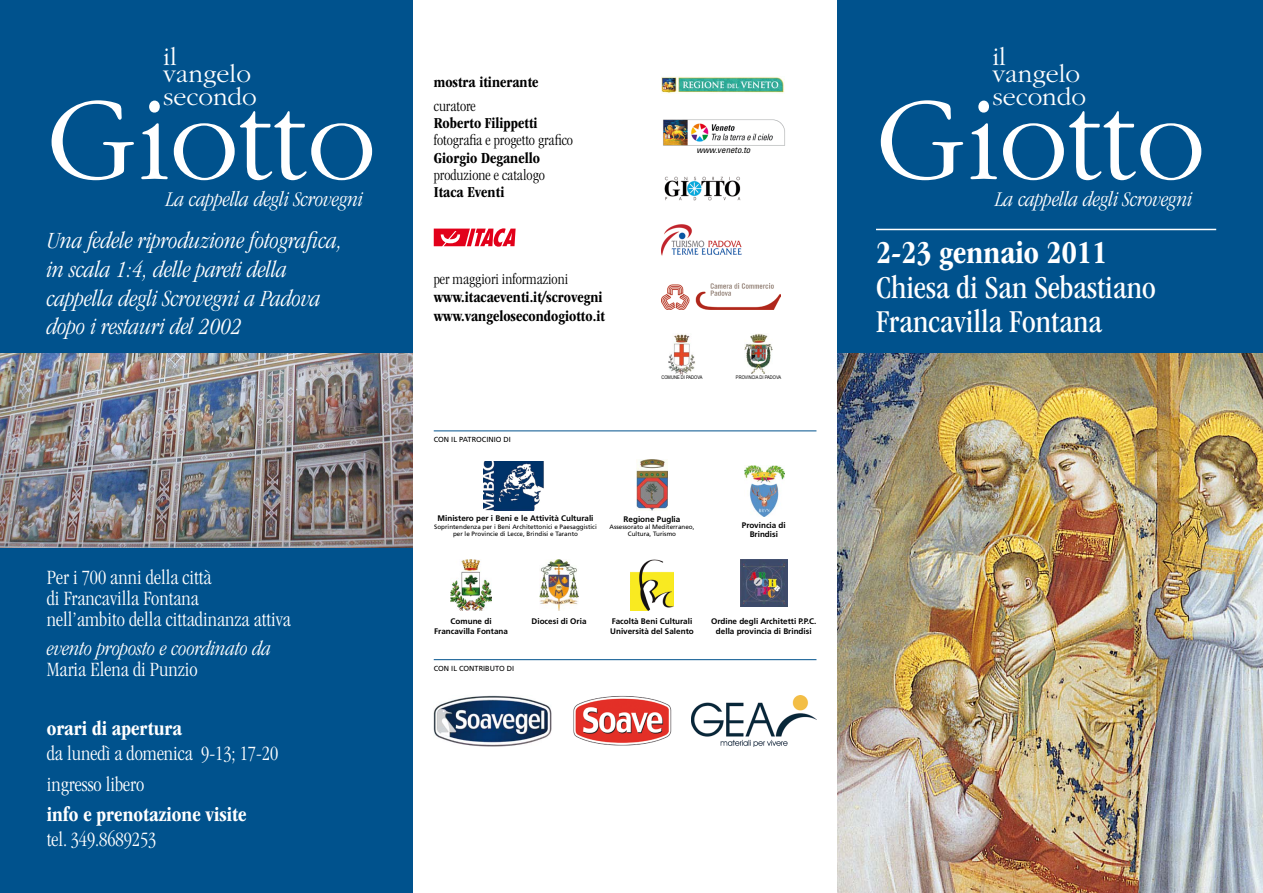
<style>
.page{position:relative;width:1263px;height:893px;background:#fff}
.page>*{position:absolute;margin:0;border:0;box-sizing:border-box;transform-origin:0 0}
.t1{font:300 122.7px "ITC Garamond Std";color:#fff}
.t2{font:condensed 33px/34.5px "ITC Garamond Std";color:#fff}
.t3{font:700 condensed 33px "ITC Garamond Std";color:#fff}
.t4{font:300 25.95px/22.4px "ITC Garamond Std";color:#fff}
.t5{font:italic 300 condensed 24px/28.8px "ITC Garamond Std";color:#fff}
.t6{font:italic 300 condensed 21.6px "ITC Garamond Std";color:#fff}
.t7{font:300 condensed 21px/21px "ITC Garamond Std";color:#fff}
.t8{font:700 condensed 21px "ITC Garamond Std";color:#fff}
.t9{font:italic 300 condensed 21px "ITC Garamond Std";color:#fff}
.t10{font:700 condensed 15.75px/18.9px "ITC Garamond Std";color:#000}
.t11{font:300 condensed 15.75px "ITC Garamond Std";color:#000}
.t12{font:italic condensed 8.85px "Univers LT Std";color:#000}
.t13{font:700 8.1px/9.8px "Frutiger LT Std";color:#000;text-align:center}
.t14{font:7.35px "Frutiger LT Std";color:#000}
.t15{font:6.3px/7.2px "Frutiger LT Std";color:#000;text-align:center}
.t16{font:4.95px "Arial Narrow";color:#000}
</style>
<div class="page">
<div style="left:838px;top:0;width:425px;height:893px;background:#00528d"></div>
<img style="left:838px;top:353px;width:425px;height:540px">
<img style="left:450px;top:559px;width:42px;height:51px">
<img style="left:631px;top:559px;width:42px;height:51px">
<img style="left:539px;top:559px;width:40px;height:51px">
<img style="left:740px;top:559px;width:47px;height:48px">
<img style="left:744px;top:465px;width:40px;height:51px">
<img style="left:636px;top:459px;width:32px;height:51px">
<img style="left:483px;top:461px;width:61px;height:49px">
<img style="left:692px;top:696px;width:124px;height:51px">
<img style="left:434px;top:696px;width:118px;height:51px">
<img style="left:744px;top:333px;width:29px;height:41px">
<img style="left:668px;top:333px;width:27px;height:41px">
<img style="left:661px;top:224px;width:81px;height:32px">
<img style="left:664px;top:177px;width:77px;height:23px">
<img style="left:661px;top:283px;width:120px;height:27px">
<img style="left:661px;top:76px;width:123px;height:17px">
<img style="left:663px;top:119px;width:122px;height:27px">
<hr style="left:434px;top:659px;width:382px;height:1px;background:#00528d">
<svg style="left:434px;top:228px;width:82px;height:19px"></svg>
<div style="left:0;top:0;width:412px;height:893px;background:#00528d"></div>
<hr style="left:876px;top:229px;width:340px;height:1px;background:#fff">
<img style="left:0;top:353px;width:412px;height:194px">
<hr style="left:434px;top:430px;width:382px;height:1px;background:#00528d">
<img style="left:573px;top:696px;width:98px;height:50px">
<h3 class="t4" style="left:163px;top:46px;width:15px">il</h3>
<h3 class="t4" style="left:163px;top:63px;width:95px">vangelo secondo</h3>
<h1 class="t1" style="left:47px;top:74px;width:330px">Giotto</h1>
<h3 class="t6" style="left:166px;top:187px;width:198px">La cappella degli Scrovegni</h3>
<h3 class="t5" style="left:47px;top:226px;width:297px">Una fedele riproduzione fotografica, in scala 1:4, delle pareti della cappella degli Scrovegni a Padova dopo i restauri del 2002</h3>
<h3 class="t7" style="left:47px;top:567px;width:246px">Per i 700 anni della città<br>di Francavilla Fontana<br>nell’ambito della cittadinanza attiva</h3>
<h3 class="t9" style="left:47px;top:637px;width:226px">evento proposto e coordinato da</h3>
<h3 class="t7" style="left:47px;top:659px;width:152px">Maria Elena di Punzio</h3>
<h3 class="t8" style="left:47px;top:717px;width:137px">orari di apertura</h3>
<h3 class="t7" style="left:47px;top:739px;width:233px;line-height:30.3px">da lunedì a domenica 9-13; 17-20 ingresso libero</h3>
<h3 class="t8" style="left:47px;top:803px;width:201px">info e prenotazione visite</h3>
<h3 class="t7" style="left:47px;top:829px;width:111px">tel. 349.8689253</h3>
<h3 class="t10" style="left:434px;top:73px;width:106px">mostra itinerante</h3>
<h3 class="t11" style="left:434px;top:97px;width:44px">curatore</h3>
<h3 class="t10" style="left:434px;top:114px;width:105px">Roberto Filippetti</h3>
<h3 class="t11" style="left:434px;top:132px;width:141px">fotografia e progetto grafico</h3>
<h3 class="t10" style="left:434px;top:148px;width:108px">Giorgio Deganello</h3>
<h3 class="t11" style="left:434px;top:166px;width:113px">produzione e catalogo</h3>
<h3 class="t10" style="left:434px;top:183px;width:72px">Itaca Eventi</h3>
<h3 class="t11" style="left:434px;top:270px;width:136px">per maggiori informazioni</h3>
<h3 class="t10" style="left:434px;top:288px;width:173px">www.itacaeventi.it/scrovegni www.vangelosecondogiotto.it</h3>
<p class="t14" style="left:434px;top:435px;width:79px">CON IL PATROCINIO DI</p>
<p class="t12" style="left:696px;top:144px;width:55px">www.veneto.to</p>
<p class="t16" style="left:661px;top:373px;width:43px">COMUNE DI PADOVA</p>
<p class="t16" style="left:736px;top:373px;width:47px">PROVINCIA DI PADOVA</p>
<p class="t13" style="left:437px;top:514px;width:158px">Ministero per i Beni e le Attività Culturali</p>
<p class="t15" style="left:434px;top:523px;width:164px">Soprintendenza per i Beni Architettonici e Paesaggistici per le Provincie di Lecce, Brindisi e Taranto</p>
<p class="t13" style="left:624px;top:514px;width:58px">Regione Puglia</p>
<p class="t15" style="left:609px;top:523px;width:87px">Assessorato al Mediterraneo,<br>Cultura, Turismo</p>
<p class="t13" style="left:742px;top:520px;width:45px">Provincia di<br>Brindisi</p>
<p class="t13" style="left:434px;top:616px;width:75px">Comune di<br>Francavilla Fontana</p>
<p class="t13" style="left:610px;top:616px;width:85px;text-align:left">Facoltà Beni Culturali<br>Università del Salento</p>
<p class="t13" style="left:532px;top:616px;width:56px">Diocesi di Oria</p>
<p class="t13" style="left:711px;top:616px;width:107px">Ordine degli Architetti P.P.C. della provincia di Brindisi</p>
<p class="t14" style="left:434px;top:664px;width:82px">CON IL CONTRIBUTO DI</p>
<h3 class="t4" style="left:992px;top:46px;width:15px">il</h3>
<h3 class="t4" style="left:992px;top:63px;width:95px">vangelo secondo</h3>
<h1 class="t1" style="left:876px;top:74px;width:330px">Giotto</h1>
<h3 class="t6" style="left:995px;top:187px;width:198px">La cappella degli Scrovegni</h3>
<h2 class="t3" style="left:876px;top:234px;width:233px">2-23 gennaio 2011</h2>
<h2 class="t2" style="left:876px;top:270px;width:281px">Chiesa di San Sebastiano<br>Francavilla Fontana</h2>
</div>
